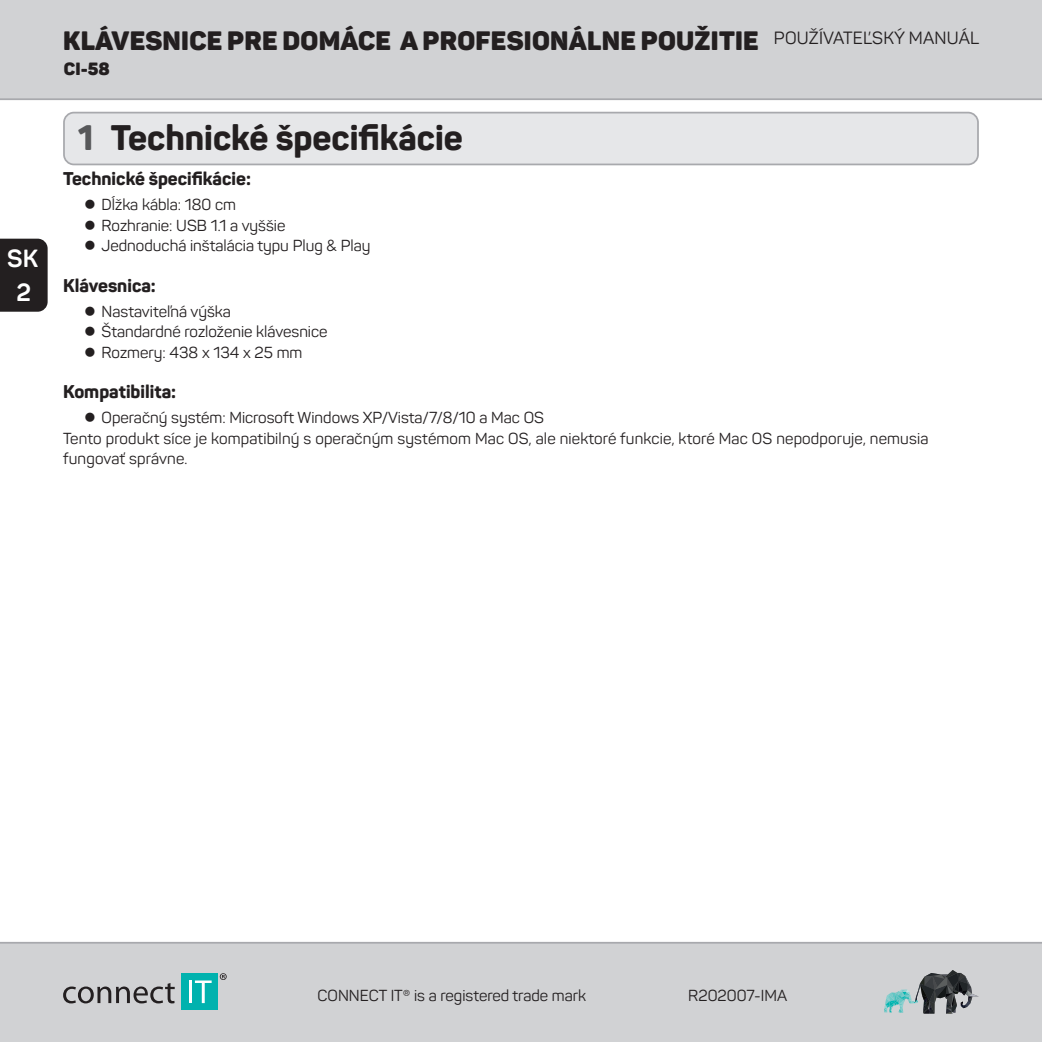
<style>
.page{position:relative;width:1042px;height:1042px;background:#fff}
.page>*{position:absolute;margin:0;border:0;box-sizing:border-box;transform-origin:0 0}
._01_Nadpis_sekce{font:800 35px "Panton";color:#231f20}
.t1{font:900 26.25px "Panton";letter-spacing:.01em;color:#231f20}
.t2{font:700 24.5px/34.6px "Panton";color:#fff;text-align:center}
._02_Nadpis_1{font:800 18.2px "Panton";color:#231f20}
.t3{font:900 17.5px "Panton";color:#231f20}
._04_Seznam_-_ctverec{font:15.75px "Panton";color:#231f20}
.text{font:15.75px/20.3px "Panton";letter-spacing:.01em;color:#231f20}
.s1{color:#57585a}
</style>
<div class="page">
<div style="left:0;top:943px;width:1042px;height:99px;background:#d1d2d4"></div>
<div style="left:0;top:0;width:1042px;height:99px;background:#d1d2d4"></div>
<hr style="left:0;top:98px;width:1042px;height:2px;background:#a8a9ad">
<hr style="left:0;top:942px;width:1042px;height:1px;background:#a8a9ad">
<svg style="left:884px;top:970px;width:95px;height:43px"></svg>
<div style="left:181px;top:973px;width:37px;height:37px;background:#00b2ae"></div>
<hr style="left:189px;top:980px;width:3px;height:23px;background:#fff">
<svg style="left:195px;top:980px;width:17px;height:23px"></svg>
<svg style="left:63px;top:983px;width:112px;height:20px"></svg>
<svg style="left:220px;top:973px;width:7px;height:7px"></svg>
<div style="left:0;top:239px;width:48px;height:73px;background:#231f20"></div>
<div style="left:64px;top:113px;width:914px;height:51px;background:#e6e7e9;border-radius:10px"></div>
<div style="left:63px;top:112px;width:916px;height:53px;border:2px solid #a8a9ad;border-radius:10px"></div>
<h3 class="t2" style="left:7px;top:240px;width:32px">SK<br>2</h3>
<h2 class="t1" style="left:63px;top:24px;width:917px">KLÁVESNICE PRE DOMÁCE A PROFESIONÁLNE POUŽITIE <sup>POUŽÍVATEĽSKÝ</sup> <sup>MANUÁL</sup></h2>
<p class="t3" style="left:64px;top:58px;width:47px">CI-58</p>
<p class="_01_Nadpis_sekce" style="left:78px;top:115px;width:386px"><span class="s1">1</span> Technické špecifikácie</p>
<p class="_02_Nadpis_1" style="left:63px;top:167px;width:189px">Technické špecifikácie:</p>
<p class="_04_Seznam_-_ctverec" style="left:84px;top:195px;width:154px">● Dĺžka kábla: 180 cm</p>
<p class="_04_Seznam_-_ctverec" style="left:84px;top:215px;width:203px">● Rozhranie: USB 1.1 a vyššie</p>
<p class="_04_Seznam_-_ctverec" style="left:84px;top:236px;width:288px">● Jednoduchá inštalácia typu Plug &amp; Play</p>
<p class="_02_Nadpis_1" style="left:63px;top:274px;width:94px">Klávesnica:</p>
<p class="_04_Seznam_-_ctverec" style="left:84px;top:302px;width:148px">● Nastaviteľná výška</p>
<p class="_04_Seznam_-_ctverec" style="left:84px;top:322px;width:245px">● Štandardné rozloženie klávesnice</p>
<p class="_04_Seznam_-_ctverec" style="left:84px;top:342px;width:220px">● Rozmery: 438 x 134 x 25 mm</p>
<p class="_02_Nadpis_1" style="left:63px;top:380px;width:115px">Kompatibilita:</p>
<p class="_04_Seznam_-_ctverec" style="left:84px;top:408px;width:461px">● Operačný systém: Microsoft Windows XP/Vista/7/8/10 a Mac OS</p>
<p class="text" style="left:63px;top:428px;width:867px">Tento produkt síce je kompatibilný s operačným systémom Mac OS, ale niektoré funkcie, ktoré Mac OS nepodporuje, nemusia fungovať správne.</p>
<p class="text" style="left:318px;top:985px;width:270px">CONNECT IT®️ is a registered trade mark</p>
<p class="text" style="left:688px;top:985px;width:100px">R202007-IMA</p>
</div>
